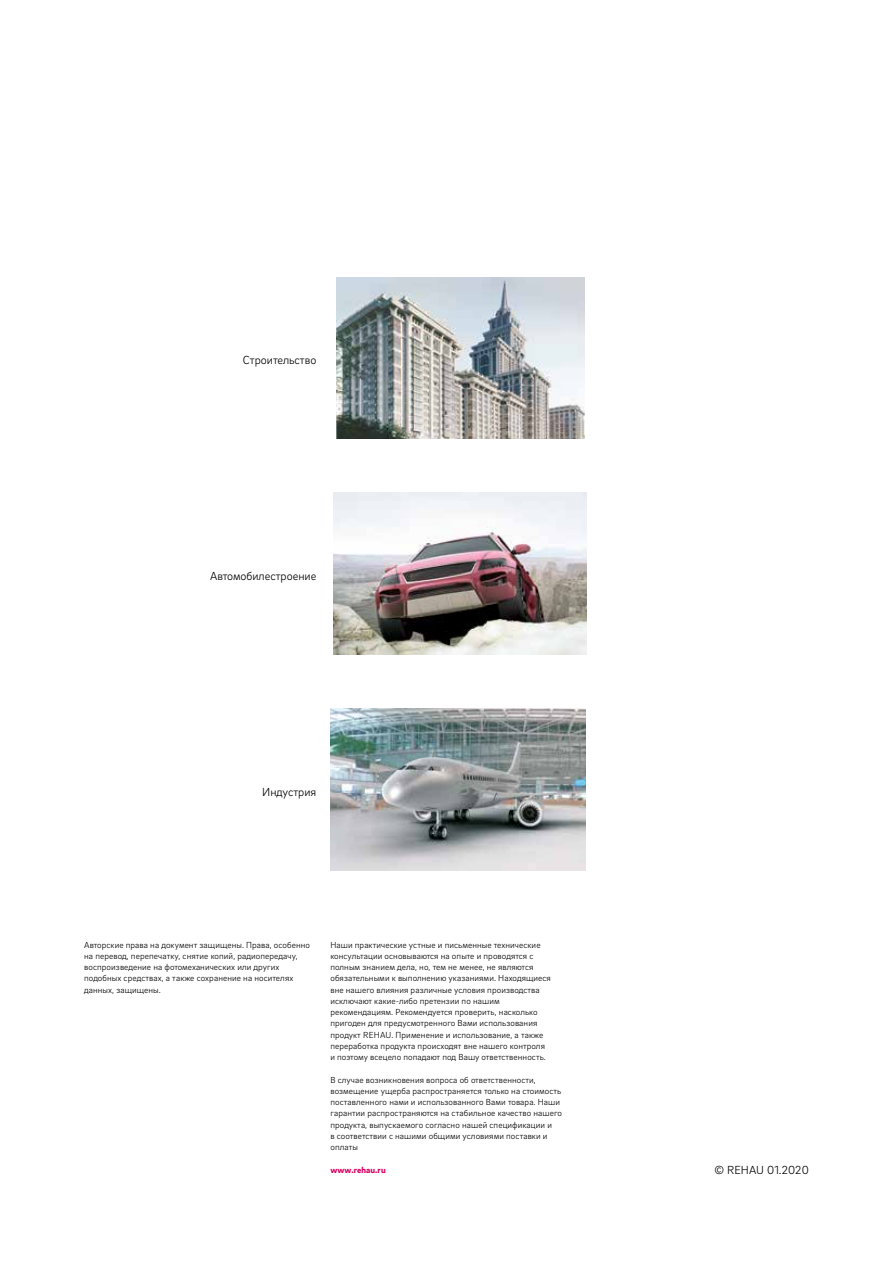
<style>
.page{position:relative;width:893px;height:1263px;background:#fff}
.page>*{position:absolute;margin:0;border:0;box-sizing:border-box;transform-origin:0 0}
.t1{font:300 12px "Brix Sans";color:#000}
.t2{font:300 9px/11.2px "Brix Sans";letter-spacing:.01em;color:#000}
.t3{font:900 9px "Brix Sans";letter-spacing:.01em;color:#dd0060}
</style>
<div class="page">
<img style="left:333px;top:493px;width:254px;height:161px">
<img style="left:337px;top:277px;width:248px;height:161px">
<img style="left:330px;top:709px;width:255px;height:161px">
<h1 class="t1" style="left:243px;top:352px;width:75px">Строительство</h1>
<h1 class="t1" style="left:210px;top:568px;width:108px">Автомобилестроение</h1>
<h1 class="t1" style="left:262px;top:784px;width:56px">Индустрия</h1>
<p class="t2" style="left:84px;top:938px;width:227px">Авторские права на документ защищены. Права, особенно на перевод, перепечатку, снятие копий, радиопередачу, воспроизведение на фотомеханических или других подобных средствах, а также сохранение на носителях данных, защищены.</p>
<p class="t2" style="left:330px;top:938px;width:222px">Наши практические устные и письменные технические консультации основываются на опыте и проводятся с полным знанием дела, но, тем не менее, не являются обязательными к выполнению указаниями. Находящиеся вне нашего влияния различные условия производства исключают какие-либо претензии по нашим рекомендациям. Рекомендуется проверить, насколько пригоден для предусмотренного Вами использования продукт REHAU. Применение и использование, а также переработка продукта происходят вне нашего контроля и поэтому всецело попадают под Вашу ответственность.</p>
<p class="t2" style="left:330px;top:1073px;width:233px">В случае возникновения вопроса об ответственности, возмещение ущерба распространяется только на стоимость поставленного нами и использованного Вами товара. Наши гарантии распространяются на стабильное качество нашего продукта, выпускаемого согласно нашей спецификации и<br>в соответствии с нашими общими условиями поставки и оплаты</p>
<p class="t3" style="left:330px;top:1163px;width:57px">www.rehau.ru</p>
<h1 class="t1" style="left:714px;top:1162px;width:96px">© REHAU 01.2020</h1>
</div>
